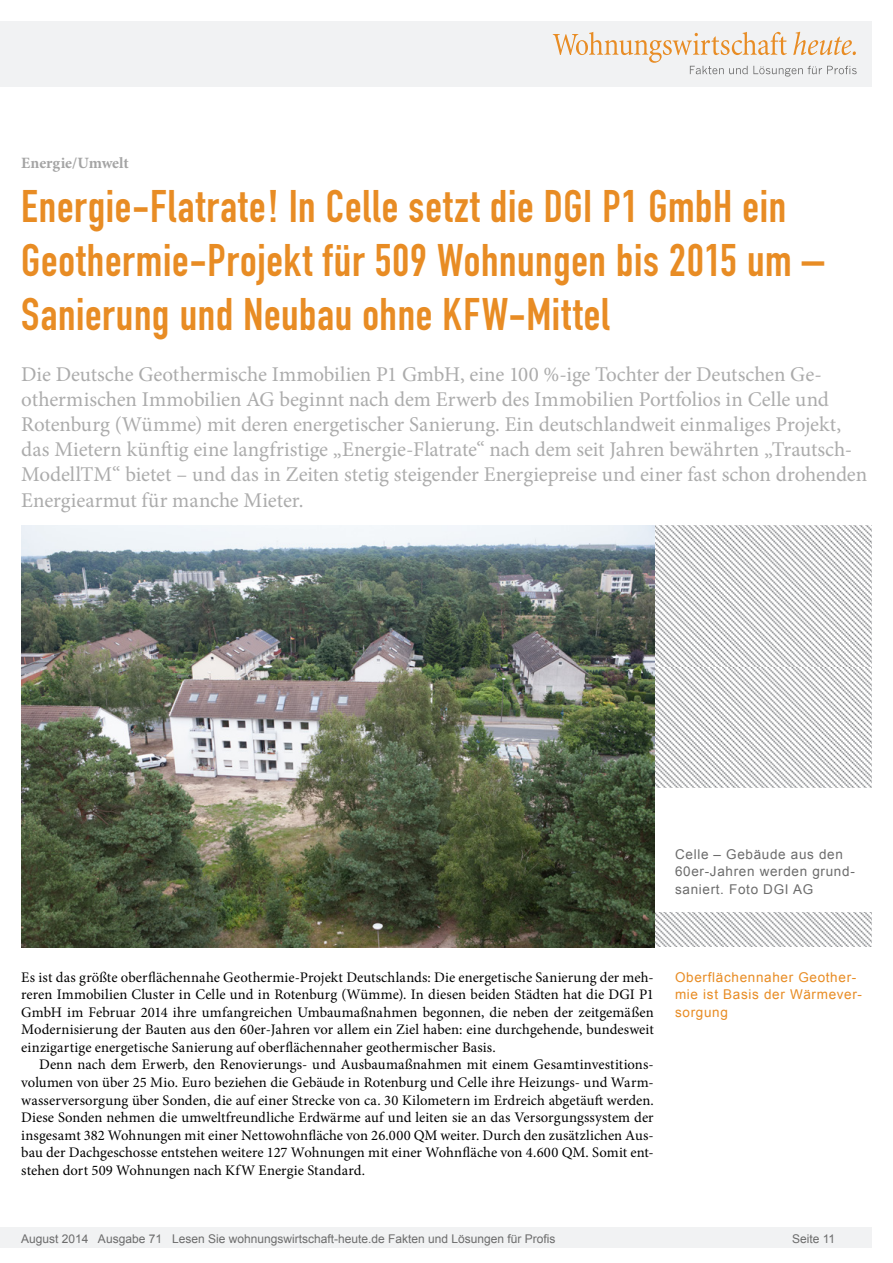
<style>
.page{position:relative;width:893px;height:1263px;background:#fff}
.page>*{position:absolute;margin:0;border:0;box-sizing:border-box;transform-origin:0 0}
.t1{font:45px/54px "DIN Engschrift";letter-spacing:.015em;color:#e88c24}
.t2{font:21px/25.2px "Minion Pro";letter-spacing:-.005em;color:#acacac}
.t3{font:700 15.75px "Minion Pro";letter-spacing:-.005em;color:#a4a4a4}
.t4{font:14.7px/17.5px "Minion Pro";letter-spacing:.005em;color:#000;text-align:justify}
.t5{font:13.5px/17.5px "Arial";letter-spacing:.05em;color:#6c6c6c}
.t6{font:13.5px/17.5px "Arial";letter-spacing:.05em;color:#e88c24}
.t7{font:12px "Arial";color:#6c6c6c}
</style>
<div class="page">
<div style="left:0;top:1227px;width:872px;height:20px;background:#f1f2f3"></div>
<div style="left:0;top:21px;width:872px;height:66px;background:#f1f2f3"></div>
<svg style="left:553px;top:32px;width:304px;height:45px"></svg>
<img style="left:21px;top:525px;width:851px;height:422px">
<div style="left:654px;top:788px;width:237px;height:123px;background:#fff"></div>
<p class="t3" style="left:21px;top:152px;width:109px">Energie/Umwelt</p>
<h1 class="t1" style="left:21px;top:180px;width:805px">Energie-Flatrate! In Celle setzt die DGI P1 GmbH ein<br>Geothermie-Projekt für 509 Wohnungen bis 2015 um –<br>Sanierung und Neubau ohne KFW-Mittel</h1>
<p class="t2" style="left:21px;top:361px;width:847px">Die Deutsche Geothermische Immobilien P1 GmbH, eine 100 %-ige Tochter der Deutschen Ge&shy;othermischen Immobilien AG beginnt nach dem Erwerb des Immobilien Portfolios in Celle und Rotenburg (Wümme) mit deren energetischer Sanierung. Ein deutschlandweit einmaliges Projekt, das Mietern künftig eine langfristige „Energie-Flatrate“ nach dem seit Jahren bewährten „Trautsch-ModellTM“ bietet – und das in Zeiten stetig steigender Energiepreise und einer fast schon drohenden Energiearmut für manche Mieter.</p>
<p class="t5" style="left:675px;top:845px;width:181px">Celle – Gebäude aus den<br>60er-Jahren werden grund&shy;saniert. Foto DGI AG</p>
<p class="t4" style="left:21px;top:968px;width:634px">Es ist das größte oberflächennahe Geothermie-Projekt Deutschlands: Die energetische Sanierung der meh&shy;reren Immobilien Cluster in Celle und in Rotenburg (Wümme). In diesen beiden Städten hat die DGI P1<br>GmbH im Februar 2014 ihre umfangreichen Umbaumaßnahmen begonnen, die neben der zeitgemäßen Modernisierung der Bauten aus den 60er-Jahren vor allem ein Ziel haben: eine durchgehende, bundesweit einzigartige energetische Sanierung auf oberflächennaher geothermischer Basis.</p>
<p class="t4" style="left:21px;top:1056px;width:634px;text-indent:18px">Denn nach dem Erwerb, den Renovierungs- und Ausbaumaßnahmen mit einem Gesamtinvestitions&shy;volumen von über 25 Mio. Euro beziehen die Gebäude in Rotenburg und Celle ihre Heizungs- und Warm&shy;wasserversorgung über Sonden, die auf einer Strecke von ca. 30 Kilometern im Erdreich abgetäuft werden.<br>Diese Sonden nehmen die umweltfreundliche Erdwärme auf und leiten sie an das Versorgungssystem der insgesamt 382 Wohnungen mit einer Nettowohnfläche von 26.000 QM weiter. Durch den zusätzlichen Aus&shy;bau der Dachgeschosse entstehen weitere 127 Wohnungen mit einer Wohnfläche von 4.600 QM. Somit ent&shy;stehen dort 509 Wohnungen nach KfW Energie Standard.</p>
<p class="t6" style="left:675px;top:968px;width:189px">Oberflächennaher Geother&shy;mie ist Basis der Wärmever&shy;sorgung</p>
<p class="t7" style="left:21px;top:1230px;width:536px">August 2014 Ausgabe 71 Lesen Sie wohnungswirtschaft-heute.de Fakten und Lösungen für Profis</p>
<p class="t7" style="left:792px;top:1231px;width:45px">Seite 11</p>
</div>
